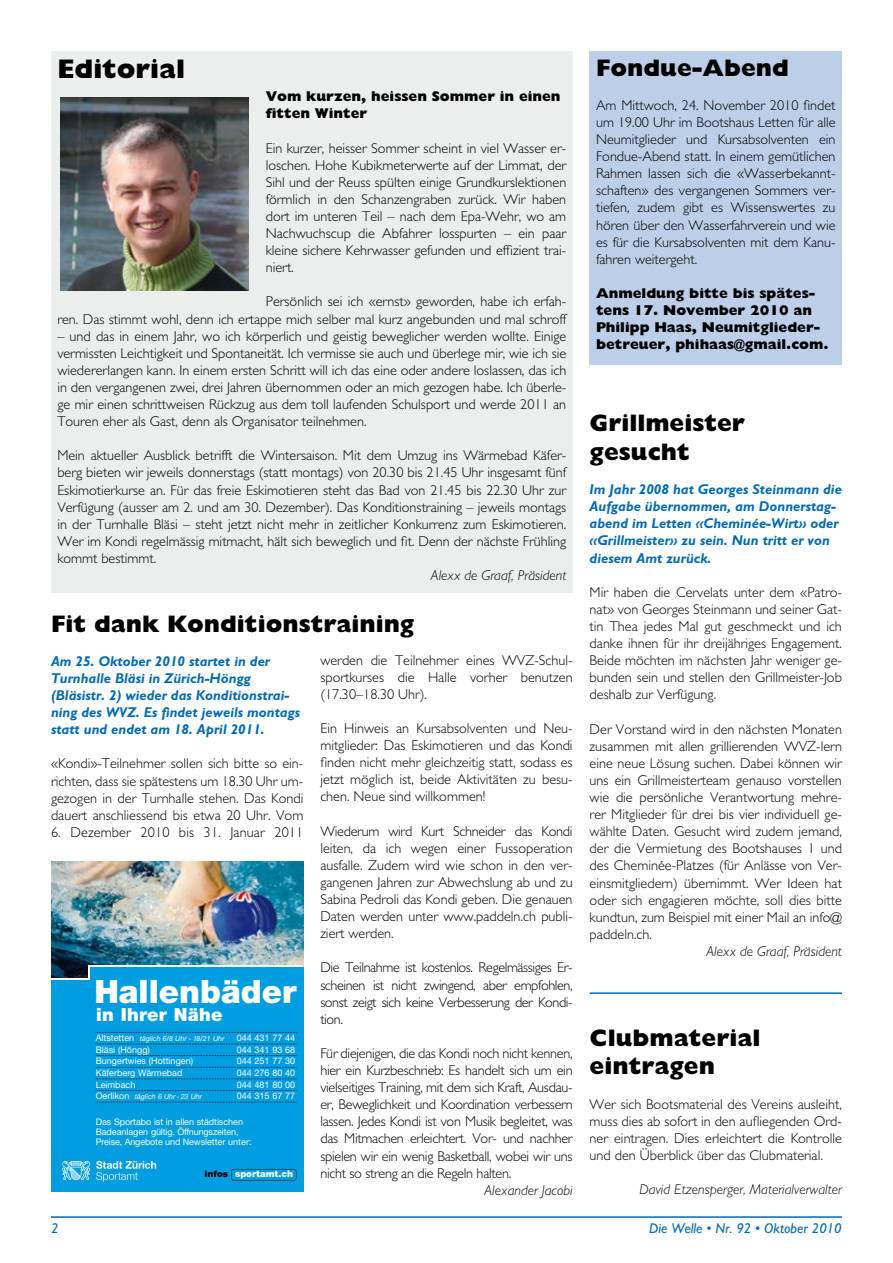
<style>
.page{position:relative;width:893px;height:1263px;background:#fff}
.page>*{position:absolute;margin:0;border:0;box-sizing:border-box;transform-origin:0 0}
.t1{font:900 32.25px "Helvetica Neue";color:#fff}
.t2{font:800 27px "M Gill Sans";color:#000}
.t3{font:800 24px/28.8px "M Gill Sans";color:#000}
.t4{font:900 18.15px "Helvetica Neue";color:#fff}
.t5{font:300 14.25px/17.1px "M Gill Sans";color:#000;text-align:justify}
.t6{font:italic 700 14.25px/17.1px "M Gill Sans";color:#006ab3}
.t7{font:800 14.25px/17.1px "M Gill Sans";color:#000}
.t8{font:italic 300 14.25px "M Gill Sans";color:#000}
.t9{font:italic 14.25px "M Gill Sans";color:#006ab3}
.t10{font:900 9.15px "Helvetica Neue";color:#fff}
.t11{font:9px/10.4px "Helvetica Neue";color:#fff}
.t12{font:italic 7.05px "Helvetica Neue";color:#fff}
.s1{font-style:normal;font-size:9px}
.s2{color:#000}
</style>
<div class="page">
<hr style="left:51px;top:1216px;width:791px;height:2px;background:#006ab3">
<div style="left:51px;top:51px;width:522px;height:541px;background:#eceded"></div>
<div style="left:590px;top:51px;width:252px;height:314px;background:#bccee8"></div>
<hr style="left:590px;top:992px;width:252px;height:2px;background:#006ab3">
<img style="left:61px;top:98px;width:188px;height:192px">
<div style="left:51px;top:980px;width:252px;height:211px;background:#009ee0"></div>
<img style="left:51px;top:862px;width:252px;height:116px">
<div style="left:89px;top:965px;width:214px;height:15px;background:#fff"></div>
<div style="left:90px;top:967px;width:213px;height:17px;background:#009ee0"></div>
<svg style="left:96px;top:1032px;width:201px;height:1px"></svg>
<svg style="left:96px;top:1043px;width:201px;height:1px"></svg>
<svg style="left:96px;top:1055px;width:201px;height:1px"></svg>
<svg style="left:96px;top:1067px;width:201px;height:1px"></svg>
<svg style="left:96px;top:1078px;width:201px;height:1px"></svg>
<svg style="left:96px;top:1090px;width:201px;height:1px"></svg>
<svg style="left:96px;top:1102px;width:201px;height:1px"></svg>
<svg style="left:231px;top:1169px;width:65px;height:11px"></svg>
<svg style="left:62px;top:1161px;width:28px;height:19px"></svg>
<svg style="left:96px;top:1161px;width:60px;height:21px"></svg>
<h2 class="t2" style="left:57px;top:53px;width:129px">Editorial</h2>
<h3 class="t3" style="left:596px;top:53px;width:194px">Fondue-Abend</h3>
<p class="t5" style="left:596px;top:97px;width:241px">Am Mittwoch, 24. November 2010 findet um 19.00 Uhr im Bootshaus Letten für alle Neumitglieder und Kursabsolventen ein Fondue-Abend statt. In einem gemütlichen Rahmen lassen sich die «Wasserbekannt&shy;schaften» des vergangenen Sommers ver&shy;tiefen, zudem gibt es Wissenswertes zu hören über den Wasserfahrverein und wie es für die Kursabsolventen mit dem Kanu&shy;fahren weitergeht.</p>
<p class="t7" style="left:596px;top:285px;width:234px">Anmeldung bitte bis spätes&shy;tens 17. November 2010 an<br>Philipp Haas, Neumitglieder&shy;betreuer, phihaas@gmail.com.</p>
<p class="t7" style="left:266px;top:88px;width:296px">Vom kurzen, heissen Sommer in einen fitten Winter</p>
<p class="t5" style="left:266px;top:139px;width:302px">Ein kurzer, heisser Sommer scheint in viel Wasser er&shy;loschen. Hohe Kubikmeterwerte auf der Limmat, der Sihl und der Reuss spülten einige Grundkurslektionen förmlich in den Schanzengraben zurück. Wir haben dort im unteren Teil – nach dem Epa-Wehr, wo am Nachwuchscup die Abfahrer losspurten – ein paar kleine sichere Kehrwasser gefunden und effizient trai&shy;niert.</p>
<p class="t5" style="left:57px;top:293px;width:511px;text-align:right">Persönlich sei ich «ernst» geworden, habe ich erfah-<br>ren. Das stimmt wohl, denn ich ertappe mich selber mal kurz angebunden und mal schroff</p>
<p class="t5" style="left:57px;top:327px;width:510px">– und das in einem Jahr, wo ich körperlich und geistig beweglicher werden wollte. Einige vermissten Leichtigkeit und Spontaneität. Ich vermisse sie auch und überlege mir, wie ich sie wiedererlangen kann. In einem ersten Schritt will ich das eine oder andere loslassen, das ich in den vergangenen zwei, drei Jahren übernommen oder an mich gezogen habe. Ich überle&shy;ge mir einen schrittweisen Rückzug aus dem toll laufenden Schulsport und werde 2011 an Touren eher als Gast, denn als Organisator teilnehmen.</p>
<p class="t5" style="left:57px;top:447px;width:510px">Mein aktueller Ausblick betrifft die Wintersaison. Mit dem Umzug ins Wärmebad Käfer&shy;berg bieten wir jeweils donnerstags (statt montags) von 20.30 bis 21.45 Uhr insgesamt fünf Eskimotierkurse an. Für das freie Eskimotieren steht das Bad von 21.45 bis 22.30 Uhr zur Verfügung (ausser am 2. und am 30. Dezember). Das Konditionstraining – jeweils montags in der Turnhalle Bläsi – steht jetzt nicht mehr in zeitlicher Konkurrenz zum Eskimotieren.<br>Wer im Kondi regelmässig mitmacht, hält sich beweglich und fit. Denn der nächste Frühling kommt bestimmt.</p>
<p class="t8" style="left:431px;top:567px;width:137px">Alexx de Graaf, Präsident</p>
<h3 class="t3" style="left:590px;top:409px;width:157px">Grillmeister gesucht</h3>
<p class="t6" style="left:590px;top:481px;width:254px">Im Jahr 2008 hat Georges Steinmann die Aufgabe übernommen, am Donnerstag&shy;abend im Letten «Cheminée-Wirt» oder «Grillmeister» zu sein. Nun tritt er von diesem Amt zurück.</p>
<p class="t5" style="left:590px;top:584px;width:254px">Mir haben die Cervelats unter dem «Patro&shy;nat» von Georges Steinmann und seiner Gat&shy;tin Thea jedes Mal gut geschmeckt und ich danke ihnen für ihr dreijähriges Engagement.<br>Beide möchten im nächsten Jahr weniger ge&shy;bunden sein und stellen den Grillmeister-Job deshalb zur Verfügung.</p>
<p class="t5" style="left:590px;top:720px;width:254px">Der Vorstand wird in den nächsten Monaten zusammen mit allen grillierenden WVZ-lern eine neue Lösung suchen. Dabei können wir uns ein Grillmeisterteam genauso vorstellen wie die persönliche Verantwortung mehre&shy;rer Mitglieder für drei bis vier individuell ge&shy;wählte Daten. Gesucht wird zudem jemand, der die Vermietung des Bootshauses 1 und des Cheminée-Platzes (für Anlässe von Ver&shy;einsmitgliedern) übernimmt. Wer Ideen hat oder sich engagieren möchte, soll dies bitte kundtun, zum Beispiel mit einer Mail an info@ paddeln.ch.</p>
<p class="t8" style="left:706px;top:943px;width:137px">Alexx de Graaf, Präsident</p>
<h3 class="t3" style="left:51px;top:609px;width:365px">Fit dank Konditionstraining</h3>
<p class="t5" style="left:320px;top:651px;width:254px">werden die Teilnehmer eines WVZ-Schul&shy;sportkurses die Halle vorher benutzen (17.30–18.30 Uhr).</p>
<p class="t5" style="left:320px;top:720px;width:254px">Ein Hinweis an Kursabsolventen und Neu&shy;mitglieder: Das Eskimotieren und das Kondi finden nicht mehr gleichzeitig statt, sodass es jetzt möglich ist, beide Aktivitäten zu besu&shy;chen. Neue sind willkommen!</p>
<p class="t5" style="left:320px;top:822px;width:254px">Wiederum wird Kurt Schneider das Kondi leiten, da ich wegen einer Fussoperation ausfalle. Zudem wird wie schon in den ver&shy;gangenen Jahren zur Abwechslung ab und zu Sabina Pedroli das Kondi geben. Die genauen Daten werden unter www.paddeln.ch publi&shy;ziert werden.</p>
<p class="t5" style="left:320px;top:959px;width:254px">Die Teilnahme ist kostenlos. Regelmässiges Er&shy;scheinen ist nicht zwingend, aber empfohlen, sonst zeigt sich keine Verbesserung der Kondi&shy;tion.</p>
<p class="t5" style="left:320px;top:1045px;width:254px">Für diejenigen, die das Kondi noch nicht kennen, hier ein Kurzbeschrieb: Es handelt sich um ein vielseitiges Training, mit dem sich Kraft, Ausdau&shy;er, Beweglichkeit und Koordination verbessern lassen. Jedes Kondi ist von Musik begleitet, was das Mitmachen erleichtert. Vor- und nachher spielen wir ein wenig Basketball, wobei wir uns nicht so streng an die Regeln halten.</p>
<p class="t8" style="left:484px;top:1182px;width:90px">Alexander Jacobi</p>
<p class="t6" style="left:51px;top:652px;width:251px">Am 25. Oktober 2010 startet in der Turnhalle Bläsi in Zürich-Höngg (Bläsistr. 2) wieder das Konditionstrai&shy;ning des WVZ. Es findet jeweils montags statt und endet am 18. April 2011.</p>
<p class="t5" style="left:51px;top:755px;width:254px">«Kondi»-Teilnehmer sollen sich bitte so ein&shy;richten, dass sie spätestens um 18.30 Uhr um&shy;gezogen in der Turnhalle stehen. Das Kondi dauert anschliessend bis etwa 20 Uhr. Vom</p>
<p class="t5" style="left:51px;top:824px;width:254px">6. Dezember 2010 bis 31. Januar 2011</p>
<h1 class="t1" style="left:94px;top:972px;width:204px">Hallenbäder</h1>
<p class="t4" style="left:96px;top:1004px;width:128px">in Ihrer Nähe</p>
<h3 class="t3" style="left:590px;top:1023px;width:172px">Clubmaterial eintragen</h3>
<p class="t5" style="left:590px;top:1095px;width:254px">Wer sich Bootsmaterial des Vereins ausleiht, muss dies ab sofort in den aufliegenden Ord&shy;ner eintragen. Dies erleichtert die Kontrolle und den Überblick über das Clubmaterial.</p>
<p class="t8" style="left:640px;top:1181px;width:204px">David Etzensperger, Materialverwalter</p>
<p class="t12" style="left:96px;top:1034px;width:131px"><span class="s1">Altstetten</span> täglich 6/8 Uhr - 18/21 Uhr</p>
<p class="t11" style="left:237px;top:1032px;width:60px">044 431 77 44</p>
<p class="t11" style="left:96px;top:1044px;width:56px">Bläsi (Höngg)</p>
<p class="t11" style="left:237px;top:1044px;width:60px">044 341 93 68</p>
<p class="t11" style="left:96px;top:1056px;width:99px">Bungertwies (Hottingen)</p>
<p class="t11" style="left:237px;top:1056px;width:60px">044 251 77 30</p>
<p class="t11" style="left:96px;top:1067px;width:88px">Käferberg Wärmebad</p>
<p class="t11" style="left:237px;top:1067px;width:60px">044 276 80 40</p>
<p class="t11" style="left:96px;top:1079px;width:41px">Leimbach</p>
<p class="t11" style="left:237px;top:1079px;width:60px">044 481 80 00</p>
<p class="t12" style="left:96px;top:1092px;width:108px"><span class="s1">Oerlikon</span> täglich 6 Uhr- 23 Uhr</p>
<p class="t11" style="left:237px;top:1091px;width:60px">044 315 67 77</p>
<p class="t11" style="left:96px;top:1116px;width:157px">Das Sportabo ist in allen städtischen<br>Badeanlagen gültig. Öffnungszeiten,<br>Preise, Angebote und Newsletter unter:</p>
<p class="t10" style="left:204px;top:1168px;width:90px"><span class="s2">infos</span> sportamt.ch</p>
<p class="t9" style="left:51px;top:1220px;width:9px">2</p>
<p class="t9" style="left:649px;top:1220px;width:194px">Die Welle • Nr. 92 • Oktober 2010</p>
</div>
